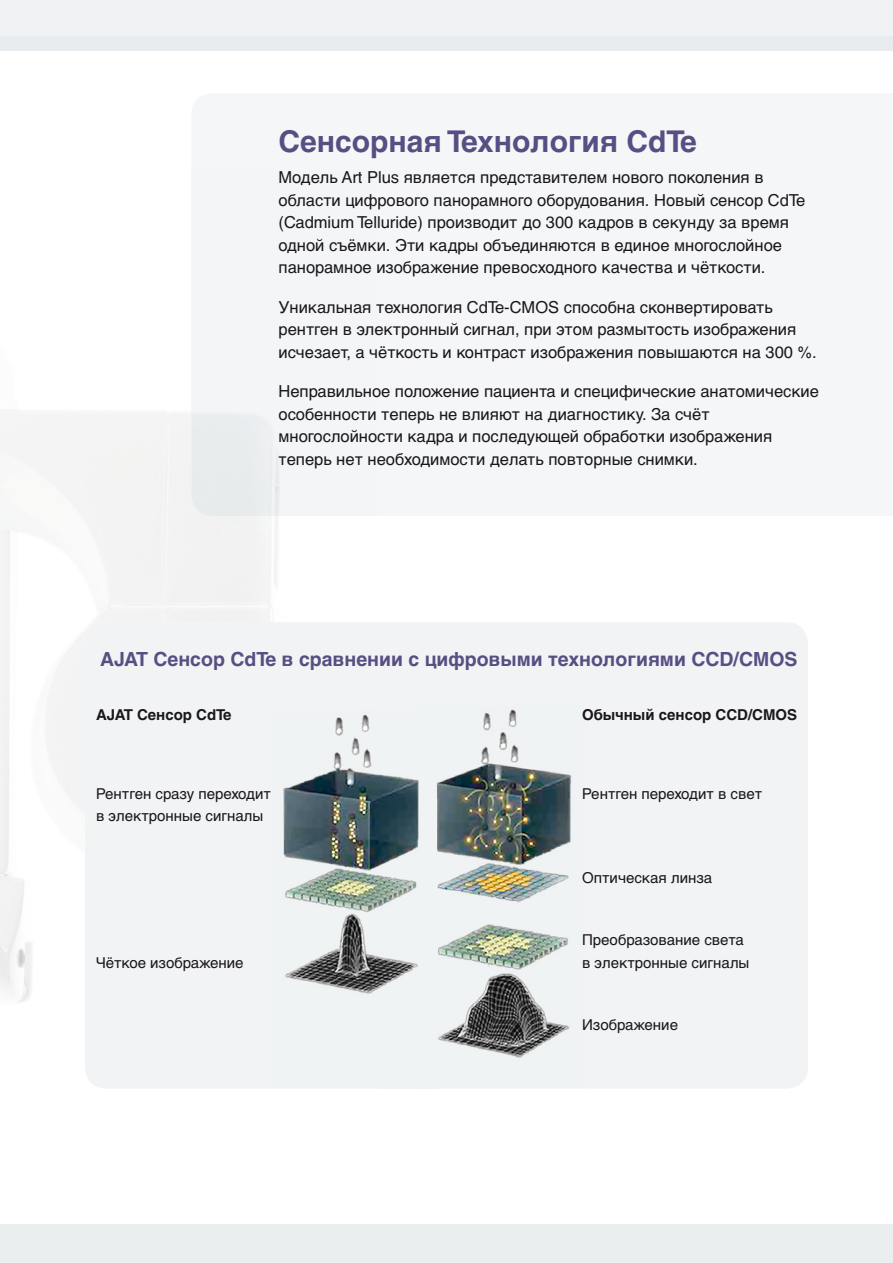
<style>
.page{position:relative;width:893px;height:1263px;background:#fff}
.page>*{position:absolute;margin:0;border:0;box-sizing:border-box;transform-origin:0 0}
.t1{font:700 30px "Helvetica Cyr";color:#574e83}
.t2{font:700 19.5px "Helvetica Cyr";color:#574e83}
.t3{font:16.5px/22.5px "Helvetica Cyr Upright";color:#1a171c}
.t4{font:15px "Helvetica Cyr Upright";color:#1a171c}
.t5{font:700 15px "Helvetica Cyr";color:#1a171c}
</style>
<div class="page">
<img style="left:0;top:638px;width:107px;height:587px">
<div style="left:85px;top:622px;width:723px;height:467px;background:#f1f3f4;border-radius:21px"></div>
<img style="left:283px;top:714px;width:131px;height:280px">
<img style="left:414px;top:709px;width:158px;height:349px">
<div style="left:0;top:1225px;width:893px;height:38px;background:#ebeeef"></div>
<div style="left:0;top:9px;width:893px;height:42px;background:#e8ecee"></div>
<div style="left:0;top:0;width:893px;height:35px;background:#f0f2f3"></div>
<h1 class="t1" style="left:279px;top:124px;width:420px">Сенсорная Технология CdTe</h1>
<p class="t3" style="left:279px;top:166px;width:528px">Модель Art Plus является представителем нового поколения в области цифрового панорамного оборудования. Новый сенсор CdTe (Cadmium Telluride) производит до 300 кадров в секунду за время одной съёмки. Эти кадры объединяются в единое многослойное панорамное изображение превосходного качества и чёткости.</p>
<p class="t3" style="left:279px;top:296px;width:540px">Уникальная технология CdTe-CMOS способна сконвертировать рентген в электронный сигнал, при этом размытость изображения исчезает, а чёткость и контраст изображения повышаются на 300 %.</p>
<p class="t3" style="left:279px;top:380px;width:542px">Неправильное положение пациента и специфические анатомические особенности теперь не влияют на диагностику. За счёт многослойности кадра и последующей обработки изображения теперь нет необходимости делать повторные снимки.</p>
<p class="t2" style="left:100px;top:648px;width:699px">AJAT Сенсор CdTe в сравнении с цифровыми технологиями CCD/CMOS</p>
<p class="t5" style="left:96px;top:706px;width:137px">AJAT Сенсор CdTe</p>
<p class="t5" style="left:582px;top:706px;width:217px">Обычный сенсор CCD/CMOS</p>
<p class="t4" style="left:96px;top:785px;width:176px">Рентген сразу переходит</p>
<p class="t4" style="left:582px;top:785px;width:182px">Рентген переходит в свет</p>
<p class="t4" style="left:96px;top:807px;width:169px">в электронные сигналы</p>
<p class="t4" style="left:582px;top:869px;width:132px">Оптическая линза</p>
<p class="t4" style="left:582px;top:931px;width:163px">Преобразование света</p>
<p class="t4" style="left:96px;top:954px;width:149px">Чёткое изображение</p>
<p class="t4" style="left:582px;top:954px;width:169px">в электронные сигналы</p>
<p class="t4" style="left:582px;top:1016px;width:97px">Изображение</p>
</div>
